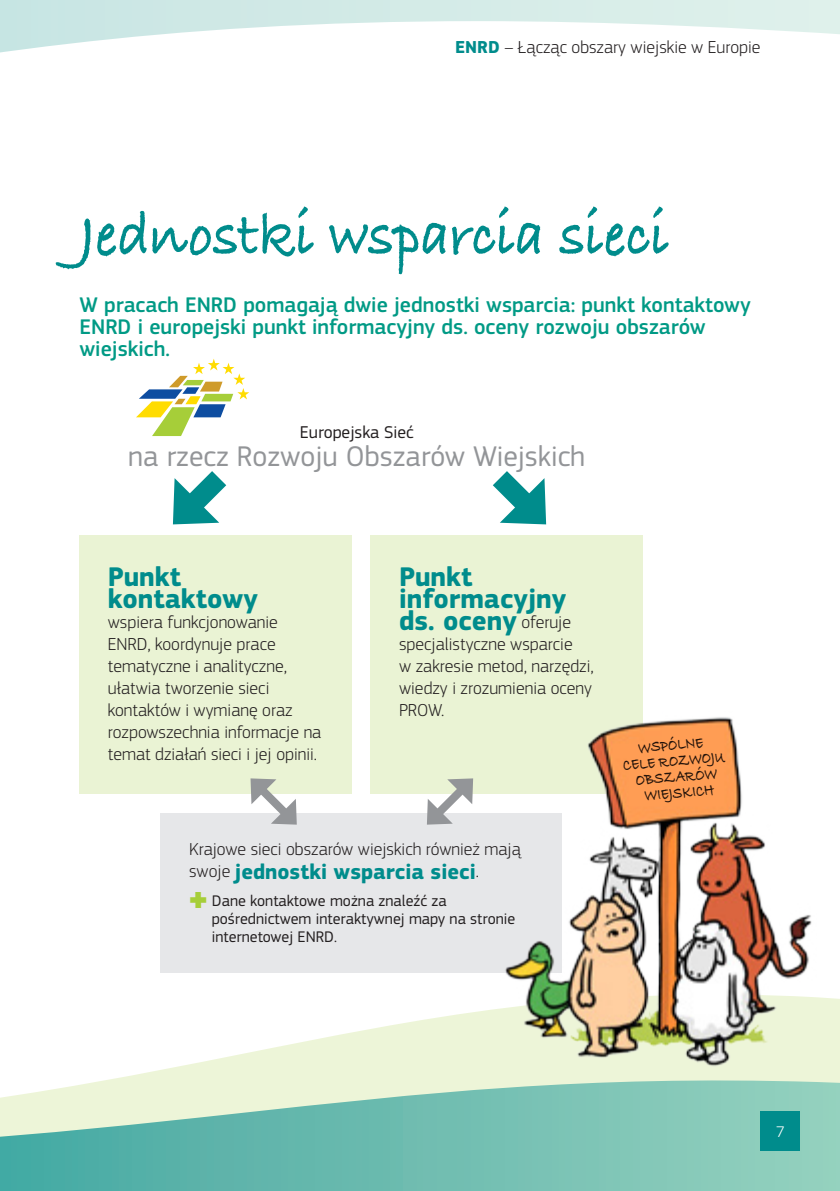
<style>
.page{position:relative;width:840px;height:1191px;background:#fff}
.page>*{position:absolute;margin:0;border:0;box-sizing:border-box;transform-origin:0 0}
._1_Titre{font:700 64px "Bradley Hand ITCTT";letter-spacing:-.005em;color:#008c8c;scale:.9 1}
.t1{font:29.6px "EC Square Sans Pro";color:#939598}
._0_Body{font:700 28px/22px "EC Square Sans Pro";color:#008c8c}
._2_Titre_2{font:500 22px/22px "EC Square Sans Pro";color:#009a85}
._0_Body-2{font:700 22px "EC Square Sans Pro";color:#008c8c}
._0_Body-3{font:300 18px/22px "EC Square Sans Pro";color:#231f20}
.t2{font:17.8px "EC Square Sans Pro";color:#231f20}
.t3{font:700 17px/16px "Bradley Hand ITCTT";color:#231f20;text-align:center;scale:.75 1}
.t4{font:16px/18px "EC Square Sans Pro";color:#231f20}
.t5{font:300 16px "EC Square Sans Pro";color:#fff}
.s1{font-weight:700;color:#008c8c}
.s2{font-weight:300;font-size:18px;color:#231f20}
.s3{font-weight:300;font-size:24px;color:#a6ce39}
</style>
<div class="page">
<svg style="left:0;top:0;width:839px;height:53px"></svg>
<svg style="left:172px;top:997px;width:667px;height:71px"></svg>
<svg style="left:0;top:1068px;width:839px;height:123px;background:#91ccbc"></svg>
<div style="left:79px;top:535px;width:273px;height:258px;background:#eaf3d4"></div>
<div style="left:161px;top:813px;width:400px;height:159px;background:#e6e7e9"></div>
<div style="left:370px;top:535px;width:273px;height:258px;background:#eaf3d4"></div>
<svg style="left:172px;top:471px;width:55px;height:54px"></svg>
<svg style="left:493px;top:471px;width:54px;height:54px"></svg>
<img style="left:500px;top:717px;width:315px;height:357px">
<svg style="left:247px;top:778px;width:52px;height:47px"></svg>
<svg style="left:423px;top:778px;width:53px;height:47px"></svg>
<svg style="left:136px;top:358px;width:113px;height:78px"></svg>
<div style="left:760px;top:1111px;width:39px;height:40px;background:#008c8c"></div>
<p class="_0_Body-3" style="left:455px;top:36px;width:307px"><span class="s1">ENRD</span> – Łącząc obszary wiejskie w Europie</p>
<p class="_1_Titre" style="left:79px;top:186px;width:656px">Jednostki wsparcia sieci</p>
<p class="_2_Titre_2" style="left:79px;top:294px;width:672px">W pracach ENRD pomagają dwie jednostki wsparcia: punkt kontaktowy<br>ENRD i europejski punkt informacyjny ds. oceny rozwoju obszarów wiejskich.</p>
<p class="t2" style="left:300px;top:422px;width:115px">Europejska Sieć</p>
<p class="t1" style="left:128px;top:439px;width:458px">na rzecz Rozwoju Obszarów Wiejskich</p>
<p class="_0_Body" style="left:108px;top:567px;width:152px">Punkt kontaktowy</p>
<p class="_0_Body-3" style="left:108px;top:611px;width:215px">wspiera funkcjonowanie<br>ENRD, koordynuje prace tematyczne i analityczne, ułatwia tworzenie sieci kontaktów i wymianę oraz rozpowszechnia informacje na temat działań sieci i jej opinii.</p>
<p class="_0_Body" style="left:399px;top:567px;width:173px">Punkt informacyjny ds. oceny <span class="s2">oferuje</span></p>
<p class="_0_Body-3" style="left:399px;top:633px;width:196px">specjalistyczne wsparcie<br>w zakresie metod, narzędzi, wiedzy i zrozumienia oceny<br>PROW.</p>
<p class="_0_Body-3" style="left:189px;top:837px;width:333px">Krajowe sieci obszarów wiejskich również mają</p>
<p class="_0_Body-2" style="left:189px;top:858px;width:291px"><span class="s2">swoje</span> jednostki wsparcia sieci<span class="s2">.</span></p>
<p class="t4" style="left:212px;top:892px;width:305px;text-indent:-23px"><span class="s3">✚</span> Dane kontaktowe można znaleźć za pośrednictwem interaktywnej mapy na stronie internetowej ENRD.</p>
<p class="t3" style="left:621px;top:740px;width:137px;rotate:-5deg">WSPÓLNE<br>CELE ROZWOJU<br>OBSZARÓW<br>WIEJSKICH</p>
<p class="t5" style="left:775px;top:1122px;width:10px">7</p>
</div>
